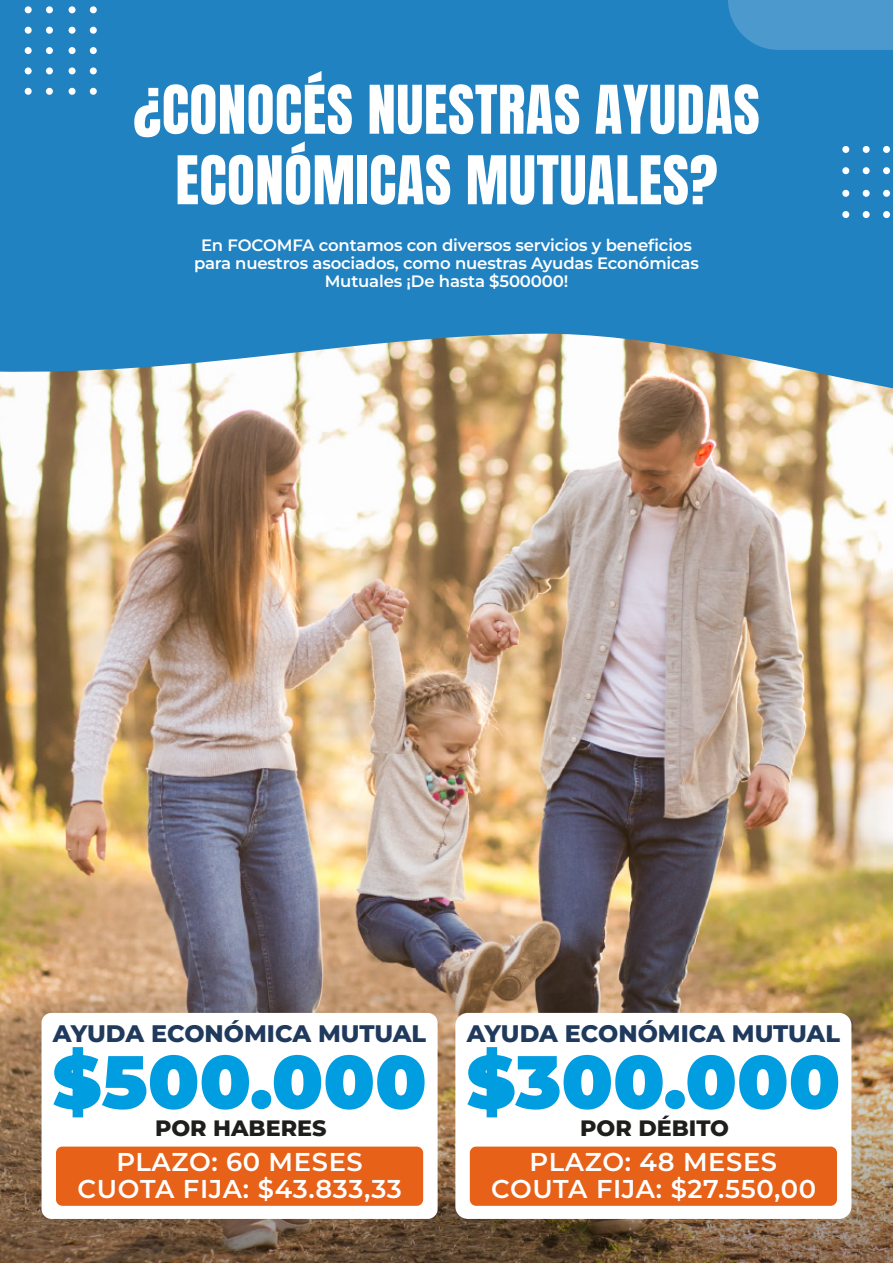
<style>
.page{position:relative;width:893px;height:1263px;background:#fff}
.page>*{position:absolute;margin:0;border:0;box-sizing:border-box;transform-origin:0 0}
.t1{font:900 74.7px "Montserrat";color:#009de1}
.t2{font:57px/70.5px "Anton";letter-spacing:.01em;color:#fff;text-align:center}
.t3{font:600 25.8px "Montserrat";letter-spacing:.025em;color:#fff}
.t4{font:800 23.85px "Montserrat";color:#1f3a5d}
.t5{font:800 22.2px "Montserrat";color:#1e1e1c}
.t6{font:600 16.5px/18px "Montserrat";letter-spacing:-.01em;color:#fff;text-align:center}
</style>
<div class="page">
<img style="left:0;top:390px;width:893px;height:474px">
<svg style="left:0;top:0;width:893px;height:390px;background:#3289c0"></svg>
<div style="left:842px;top:211px;width:7px;height:7px;background:#fff;border-radius:50%"></div>
<div style="left:863px;top:211px;width:7px;height:7px;background:#fff;border-radius:50%"></div>
<div style="left:883px;top:211px;width:7px;height:7px;background:#fff;border-radius:50%"></div>
<div style="left:842px;top:190px;width:7px;height:7px;background:#fff;border-radius:50%"></div>
<div style="left:863px;top:190px;width:7px;height:7px;background:#fff;border-radius:50%"></div>
<div style="left:883px;top:190px;width:7px;height:7px;background:#fff;border-radius:50%"></div>
<div style="left:842px;top:167px;width:7px;height:7px;background:#fff;border-radius:50%"></div>
<div style="left:863px;top:167px;width:7px;height:7px;background:#fff;border-radius:50%"></div>
<div style="left:883px;top:167px;width:7px;height:7px;background:#fff;border-radius:50%"></div>
<div style="left:842px;top:146px;width:7px;height:7px;background:#fff;border-radius:50%"></div>
<div style="left:863px;top:146px;width:7px;height:7px;background:#fff;border-radius:50%"></div>
<div style="left:883px;top:146px;width:7px;height:7px;background:#fff;border-radius:50%"></div>
<div style="left:25px;top:6px;width:7px;height:7px;background:#fff;border-radius:50%"></div>
<div style="left:25px;top:27px;width:7px;height:7px;background:#fff;border-radius:50%"></div>
<div style="left:25px;top:47px;width:7px;height:7px;background:#fff;border-radius:50%"></div>
<div style="left:25px;top:67px;width:7px;height:7px;background:#fff;border-radius:50%"></div>
<div style="left:25px;top:88px;width:7px;height:7px;background:#fff;border-radius:50%"></div>
<div style="left:46px;top:6px;width:7px;height:7px;background:#fff;border-radius:50%"></div>
<div style="left:46px;top:27px;width:7px;height:7px;background:#fff;border-radius:50%"></div>
<div style="left:46px;top:47px;width:7px;height:7px;background:#fff;border-radius:50%"></div>
<div style="left:46px;top:67px;width:7px;height:7px;background:#fff;border-radius:50%"></div>
<div style="left:46px;top:88px;width:7px;height:7px;background:#fff;border-radius:50%"></div>
<div style="left:69px;top:6px;width:7px;height:7px;background:#fff;border-radius:50%"></div>
<div style="left:69px;top:27px;width:7px;height:7px;background:#fff;border-radius:50%"></div>
<div style="left:69px;top:47px;width:7px;height:7px;background:#fff;border-radius:50%"></div>
<div style="left:69px;top:67px;width:7px;height:7px;background:#fff;border-radius:50%"></div>
<div style="left:69px;top:88px;width:7px;height:7px;background:#fff;border-radius:50%"></div>
<div style="left:90px;top:6px;width:7px;height:7px;background:#fff;border-radius:50%"></div>
<div style="left:90px;top:27px;width:7px;height:7px;background:#fff;border-radius:50%"></div>
<div style="left:90px;top:47px;width:7px;height:7px;background:#fff;border-radius:50%"></div>
<div style="left:90px;top:67px;width:7px;height:7px;background:#fff;border-radius:50%"></div>
<div style="left:90px;top:88px;width:7px;height:7px;background:#fff;border-radius:50%"></div>
<svg style="left:728px;top:0;width:165px;height:50px;background:#4998cc"></svg>
<img style="left:0;top:864px;width:893px;height:399px">
<div style="left:42px;top:1013px;width:396px;height:206px;background:#fff;border-radius:10px"></div>
<div style="left:56px;top:1146px;width:367px;height:60px;background:#e76119;border-radius:6px"></div>
<div style="left:455px;top:1013px;width:396px;height:206px;background:#fff;border-radius:12px"></div>
<div style="left:470px;top:1146px;width:367px;height:60px;background:#e76119;border-radius:6px"></div>
<h2 class="t2" style="left:133px;top:79px;width:628px">¿CONOCÉS NUESTRAS AYUDAS<br>ECONÓMICAS MUTUALES?</h2>
<p class="t6" style="left:194px;top:236px;width:506px">En FOCOMFA contamos con diversos servicios y beneficios para nuestros asociados, como nuestras Ayudas Económicas<br>Mutuales ¡De hasta $500000!</p>
<h3 class="t4" style="left:53px;top:1017px;width:375px">AYUDA ECONÓMICA MUTUAL</h3>
<h1 class="t1" style="left:52px;top:1032px;width:376px">$500.000</h1>
<h3 class="t5" style="left:155px;top:1113px;width:173px">POR HABERES</h3>
<h3 class="t3" style="left:116px;top:1145px;width:248px">PLAZO: 60 MESES</h3>
<h3 class="t4" style="left:467px;top:1017px;width:375px">AYUDA ECONÓMICA MUTUAL</h3>
<h1 class="t1" style="left:466px;top:1032px;width:375px">$300.000</h1>
<h3 class="t5" style="left:580px;top:1113px;width:150px">POR DÉBITO</h3>
<h3 class="t3" style="left:530px;top:1145px;width:249px">PLAZO: 48 MESES</h3>
<h3 class="t3" style="left:78px;top:1172px;width:326px">CUOTA FIJA: $43.833,33</h3>
<h3 class="t3" style="left:491px;top:1172px;width:327px">COUTA FIJA: $27.550,00</h3>
</div>
